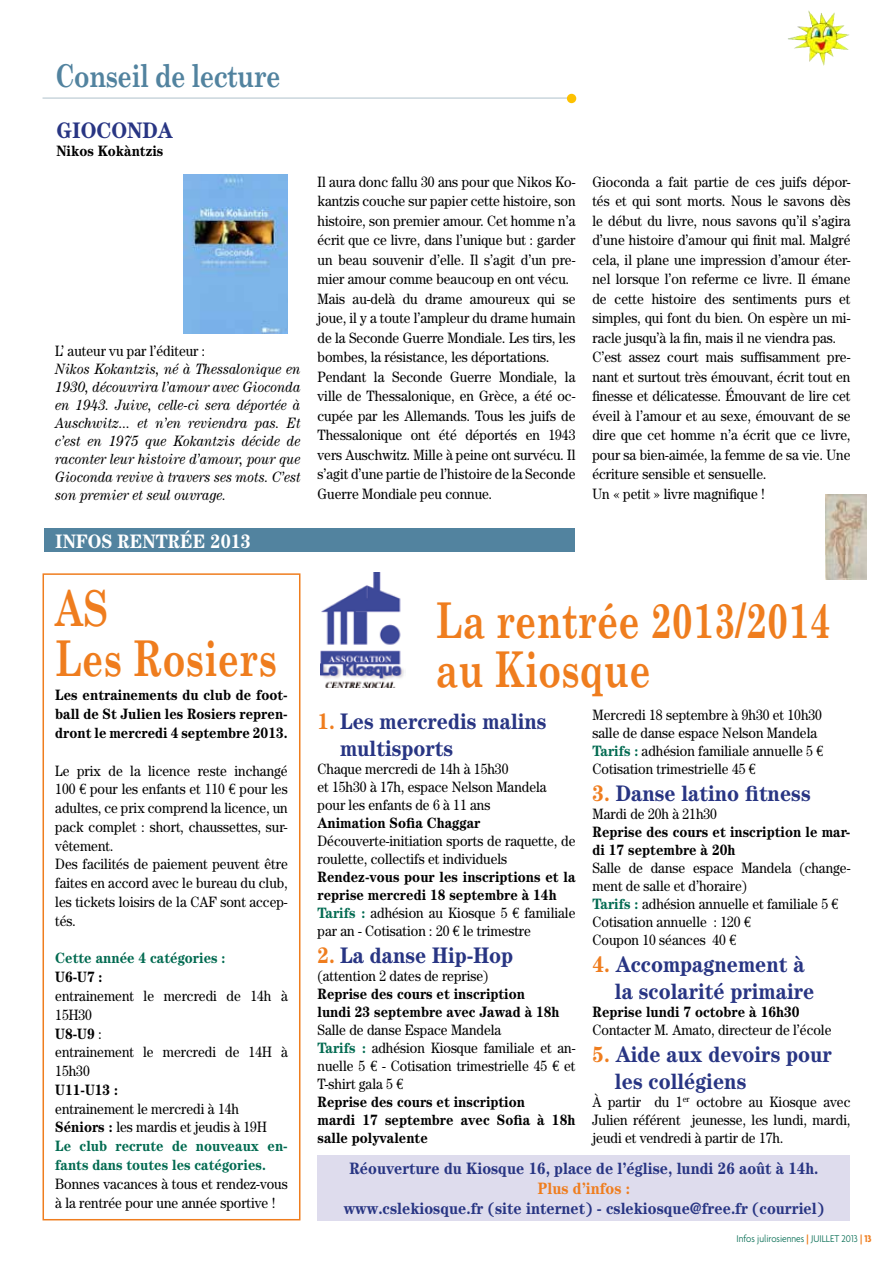
<style>
.page{position:relative;width:893px;height:1263px;background:#fff}
.page>*{position:absolute;margin:0;border:0;box-sizing:border-box;transform-origin:0 0}
.t1{font:700 49.5px/49.5px "Century Schoolbook";color:#ef7d1e;scale:.75 1}
.t2{font:700 31.5px "Century Schoolbook";letter-spacing:-.025em;color:#52839f;scale:.8 1}
.t3{font:700 22.5px/27px "Century";color:#283583;scale:.9 1}
.t4{font:700 19.5px "Century";color:#fff;scale:.9 1}
.t5{font:700 16.5px "Century";color:#283583;scale:.9 1}
.t6{font:700 16.5px "Century";color:#ef7d1e;scale:.9 1}
.t7{font:15px/19.5px "Century";color:#000;scale:.9 1}
.t8{font:700 15px/18px "Century";color:#000;scale:.9 1}
.t9{font:italic 15px/18px "Century";color:#000;text-align:justify;scale:.9 1}
.t10{font:700 15px/18.8px "Century";color:#006a50;scale:.9 1}
.t11{font:300 10.5px "Agenda";color:#006a50;scale:.9 1}
.s1{font-family:"Euro Serif"}
.s2{font-weight:700}
.s3{font-weight:400;color:#000}
.s4{color:#000}
.s5{color:#ef7d1e}
.s6{color:#006a50}
.s7{font-weight:400}
.s8{font-family:"Euro Serif";font-weight:400}
.s9{font-weight:700;color:#006a50}
.s10{font-weight:700;color:#ef7d1e}
</style>
<div class="page">
<div style="left:44px;top:529px;width:530px;height:23px;background:#52839f"></div>
<img style="left:321px;top:573px;width:83px;height:114px">
<div style="left:317px;top:1155px;width:533px;height:65px;background:#dedced"></div>
<div style="left:43px;top:573px;width:257px;height:647px;border:2px solid #ef7d1e"></div>
<hr style="left:43px;top:97px;width:526px;height:2px;background:#cad6dd">
<div style="left:567px;top:94px;width:9px;height:9px;background:#fdc100;border-radius:50%"></div>
<img style="left:183px;top:174px;width:105px;height:159px">
<img style="left:826px;top:494px;width:40px;height:85px">
<img style="left:788px;top:11px;width:61px;height:55px">
<h2 class="t2" style="left:55px;top:57px;width:283px">Conseil de lecture</h2>
<h3 class="t3" style="left:56px;top:116px;width:131px">GIOCONDA</h3>
<p class="t8" style="left:56px;top:141px;width:121px">Nikos Kokàntzis</p>
<p class="t7" style="left:55px;top:340px;width:168px">L’ auteur vu par l’éditeur :</p>
<p class="t9" style="left:55px;top:359px;width:274px">Nikos Kokantzis, né à Thessalonique en 1930, découvrira l’amour avec Gioconda en 1943. Juive, celle-ci sera déportée à Auschwitz... et n’en reviendra pas. Et c’est en 1975 que Kokantzis décide de raconter leur histoire d’amour, pour que Gioconda revive à travers ses mots. C’est son premier et seul ouvrage.</p>
<h3 class="t4" style="left:55px;top:530px;width:14px">infos</h3>
<h3 class="t4" style="left:118px;top:530px;width:15px">rentrée</h3>
<h3 class="t4" style="left:211px;top:530px;width:46px">2013</h3>
<p class="t7" style="left:317px;top:171px;width:288px">Il aura donc fallu 30 ans pour que Nikos Ko&shy;kantzis couche sur papier cette histoire, son histoire, son premier amour. Cet homme n’a écrit que ce livre, dans l’unique but : garder un beau souvenir d’elle. Il s’agit d’un pre&shy;mier amour comme beaucoup en ont vécu.<br>Mais au-delà du drame amoureux qui se joue, il y a toute l’ampleur du drame humain de la Seconde Guerre Mondiale. Les tirs, les bombes, la résistance, les déportations.<br>Pendant la Seconde Guerre Mondiale, la ville de Thessalonique, en Grèce, a été oc&shy;cupée par les Allemands. Tous les juifs de Thessalonique ont été déportés en 1943 vers Auschwitz. Mille à peine ont survécu. Il s’agit d’une partie de l’histoire de la Seconde Guerre Mondiale peu connue.</p>
<p class="t7" style="left:592px;top:171px;width:288px">Gioconda a fait partie de ces juifs dépor&shy;tés et qui sont morts. Nous le savons dès le début du livre, nous savons qu’il s’agira d’une histoire d’amour qui finit mal. Malgré cela, il plane une impression d’amour éter&shy;nel lorsque l’on referme ce livre. Il émane de cette histoire des sentiments purs et simples, qui font du bien. On espère un mi&shy;racle jusqu’à la fin, mais il ne viendra pas.<br>C’est assez court mais suffisamment pre&shy;nant et surtout très émouvant, écrit tout en finesse et délicatesse. Émouvant de lire cet éveil à l’amour et au sexe, émouvant de se dire que cet homme n’a écrit que ce livre, pour sa bien-aimée, la femme de sa vie. Une écriture sensible et sensuelle.<br>Un « petit » livre magnifique !</p>
<h1 class="t1" style="left:55px;top:583px;width:297px">AS<br>Les Rosiers</h1>
<p class="t8" style="left:55px;top:686px;width:260px;line-height:18.8px;text-align:justify">Les entrainements du club de foot&shy;ball de St Julien les Rosiers repren&shy;dront le mercredi 4 septembre 2013.</p>
<p class="t7" style="left:55px;top:761px;width:260px;line-height:18.8px">Le prix de la licence reste inchangé<br>100 <span class="s1">€</span> pour les enfants et 110 <span class="s1">€</span> pour les adultes, ce prix comprend la licence, un pack complet : short, chaussettes, sur&shy;vêtement.<br>Des facilités de paiement peuvent être faites en accord avec le bureau du club, les tickets loisirs de la CAF sont accep&shy;tés.</p>
<p class="t10" style="left:55px;top:949px;width:191px">Cette année 4 catégories :</p>
<p class="t8" style="left:55px;top:968px;width:54px">U6-U7 :</p>
<p class="t7" style="left:55px;top:986px;width:260px;line-height:18.8px">entrainement le mercredi de 14h à<br>15H30<br><span class="s2">U8-U9</span> :<br>entrainement le mercredi de 14H à<br>15h30</p>
<p class="t8" style="left:55px;top:1080px;width:71px">U11-U13 :</p>
<p class="t10" style="left:55px;top:1099px;width:260px"><span class="s3">entrainement le mercredi à 14h<br></span><span class="s4">Séniors :</span> <span class="s3">les mardis et jeudis à 19H<br></span>Le club recrute de nouveaux en&shy;fants dans toutes les catégories.</p>
<p class="t7" style="left:55px;top:1174px;width:260px;line-height:18.8px">Bonnes vacances à tous et rendez-vous à la rentrée pour une année sportive !</p>
<h1 class="t1" style="left:436px;top:595px;width:529px">La rentrée 2013/2014 au Kiosque</h1>
<h3 class="t3" style="left:340px;top:707px;width:231px;text-indent:-22px"><span class="s5">1.</span> Les mercredis malins multisports</h3>
<p class="t7" style="left:317px;top:759px;width:256px;line-height:18px">Chaque mercredi de 14h à 15h30<br>et 15h30 à 17h, espace Nelson Mandela pour les enfants de 6 à 11 ans</p>
<p class="t8" style="left:317px;top:813px;width:183px">Animation Sofia Chaggar</p>
<p class="t7" style="left:317px;top:831px;width:288px;line-height:18px">Découverte-initiation sports de raquette, de roulette, collectifs et individuels</p>
<p class="t8" style="left:317px;top:867px;width:288px">Rendez-vous pour les inscriptions et la reprise mercredi 18 septembre à 14h <span class="s6">Tarifs :</span> <span class="s7">adhésion au Kiosque 5</span> <span class="s8">€</span> <span class="s7">familiale par an - Cotisation : 20</span> <span class="s8">€</span> <span class="s7">le trimestre</span></p>
<h3 class="t3" style="left:317px;top:941px;width:219px"><span class="s5">2.</span> La danse Hip-Hop</h3>
<p class="t7" style="left:317px;top:965px;width:192px">(attention 2 dates de reprise)</p>
<p class="t8" style="left:317px;top:984px;width:270px">Reprise des cours et inscription lundi 23 septembre avec Jawad à 18h</p>
<p class="t7" style="left:317px;top:1020px;width:288px;line-height:18px">Salle de danse Espace Mandela<br><span class="s9">Tarifs :</span> adhésion Kiosque familiale et an&shy;nuelle 5 <span class="s1">€</span> - Cotisation trimestrielle 45 <span class="s1">€</span> et<br>T-shirt gala 5 <span class="s1">€<br></span><span class="s2">Reprise des cours et inscription<br>mardi 17 septembre avec Sofia à 18h salle polyvalente</span></p>
<p class="t7" style="left:592px;top:705px;width:258px;line-height:18px">Mercredi 18 septembre à 9h30 et 10h30 salle de danse espace Nelson Mandela <span class="s9">Tarifs :</span> adhésion familiale annuelle 5 <span class="s1">€ </span>Cotisation trimestrielle 45 <span class="s1">€</span></p>
<h3 class="t3" style="left:592px;top:779px;width:244px"><span class="s5">3.</span> Danse latino fitness</h3>
<p class="t7" style="left:592px;top:803px;width:140px">Mardi de 20h à 21h30</p>
<p class="t8" style="left:592px;top:822px;width:288px">Reprise des cours et inscription le mar&shy;di 17 septembre à 20h</p>
<p class="t7" style="left:592px;top:858px;width:288px;line-height:18px">Salle de danse espace Mandela (change&shy;ment de salle et d’horaire)<br><span class="s9">Tarifs :</span> adhésion annuelle et familiale 5 <span class="s1">€<br></span>Cotisation annuelle : 120 <span class="s1">€<br></span>Coupon 10 séances 40 <span class="s1">€</span></p>
<h3 class="t3" style="left:615px;top:950px;width:223px;text-indent:-22px"><span class="s5">4.</span> Accompagnement à la scolarité primaire</h3>
<p class="t8" style="left:592px;top:1002px;width:232px">Reprise lundi 7 octobre à 16h30</p>
<p class="t7" style="left:592px;top:1019px;width:267px">Contacter M. Amato, directeur de l’école</p>
<h3 class="t3" style="left:615px;top:1040px;width:243px;text-indent:-22px"><span class="s5">5.</span> Aide aux devoirs pour les collégiens</h3>
<p class="t7" style="left:592px;top:1092px;width:288px;line-height:18px;text-align:justify">À partir du 1<sup>er</sup> octobre au Kiosque avec Julien référent jeunesse, les lundi, mardi, jeudi et vendredi à partir de 17h.</p>
<p class="t5" style="left:349px;top:1159px;width:523px">Réouverture du Kiosque 16, place de l’église, lundi 26 août à 14h.</p>
<p class="t6" style="left:538px;top:1179px;width:104px">Plus d’infos :</p>
<p class="t5" style="left:344px;top:1198px;width:535px">www.cslekiosque.fr (site internet) - cslekiosque@free.fr (courriel)</p>
<p class="t11" style="left:736px;top:1232px;width:89px">Infos julirosiennes <span class="s10">|</span> juillet</p>
<p class="t11" style="left:842px;top:1232px;width:35px">2013 <span class="s10">| 13</span></p>
</div>
